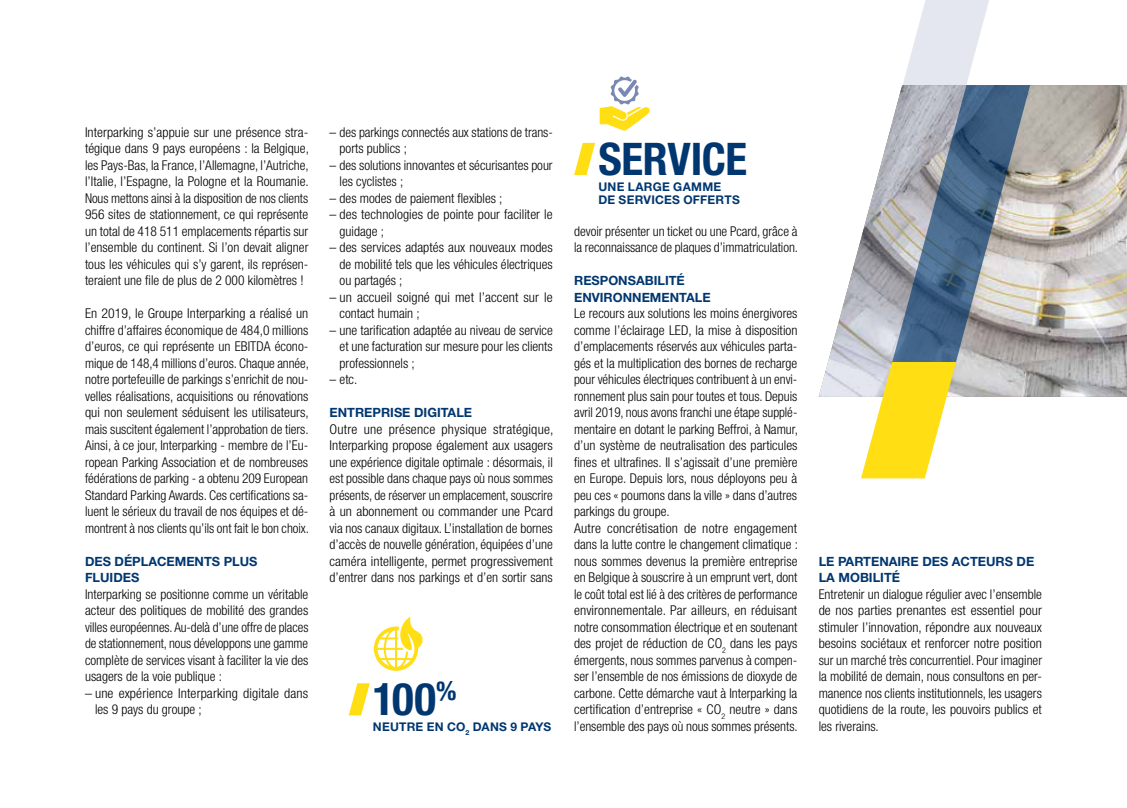
<style>
.page{position:relative;width:1127px;height:808px;background:#fff}
.page>*{position:absolute;margin:0;border:0;box-sizing:border-box;transform-origin:0 0}
.t1{font:700 condensed 45px "Helvetica Neue LT Std";letter-spacing:-.01em;color:#003770}
.t2{font:300 condensed 13.5px/16.5px "Helvetica Neue LT Std";color:#000;text-align:justify}
.t3{font:700 12.75px/16.5px "Helvetica Neue LT Std";color:#003770}
.t4{font:700 12px/13.5px "Helvetica Neue LT Std";letter-spacing:.02em;color:#003770}
</style>
<div class="page">
<img style="left:995px;top:85px;width:132px;height:312px">
<svg style="left:819px;top:0;width:176px;height:397px"></svg>
<svg style="left:892px;top:85px;width:138px;height:277px;background:#818f9f"></svg>
<svg style="left:861px;top:362px;width:95px;height:116px"></svg>
<svg style="left:349px;top:683px;width:21px;height:32px"></svg>
<svg style="left:374px;top:617px;width:49px;height:54px"></svg>
<svg style="left:574px;top:143px;width:21px;height:32px"></svg>
<svg style="left:600px;top:76px;width:50px;height:55px"></svg>
<p class="t2" style="left:85px;top:123px;width:225px">Interparking s’appuie sur une présence stra&shy;tégique dans 9 pays européens : la Belgique, les Pays-Bas, la France, l’Allemagne, l’Autriche, l’Italie, l’Espagne, la Pologne et la Roumanie.<br>Nous mettons ainsi à la disposition de nos clients 956 sites de stationnement, ce qui représente un total de 418 511 emplacements répartis sur l’ensemble du continent. Si l’on devait aligner tous les véhicules qui s’y garent, ils représen&shy;teraient une file de plus de 2 000 kilomètres !</p>
<p class="t2" style="left:85px;top:305px;width:225px">En 2019, le Groupe Interparking a réalisé un chiffre d’affaires économique de 484,0 millions d’euros, ce qui représente un EBITDA écono&shy;mique de 148,4 millions d’euros. Chaque année, notre portefeuille de parkings s’enrichit de nou&shy;velles réalisations, acquisitions ou rénovations qui non seulement séduisent les utilisateurs, mais suscitent également l’approbation de tiers.<br>Ainsi, à ce jour, Interparking - membre de l’Eu&shy;ropean Parking Association et de nombreuses fédérations de parking - a obtenu 209 European Standard Parking Awards. Ces certifications sa&shy;luent le sérieux du travail de nos équipes et dé&shy;montrent à nos clients qu’ils ont fait le bon choix.</p>
<p class="t3" style="left:85px;top:552px;width:174px">DES DÉPLACEMENTS PLUS<br>FLUIDES</p>
<p class="t2" style="left:85px;top:585px;width:225px">Interparking se positionne comme un véritable acteur des politiques de mobilité des grandes villes européennes. Au-delà d’une offre de places de stationnement, nous développons une gamme complète de services visant à faciliter la vie des usagers de la voie publique :</p>
<p class="t2" style="left:95px;top:684px;width:215px;text-indent:-10px">– une expérience Interparking digitale dans les 9 pays du groupe ;</p>
<p class="t2" style="left:340px;top:123px;width:215px;text-indent:-10px">– des parkings connectés aux stations de trans&shy;ports publics ;</p>
<p class="t2" style="left:340px;top:156px;width:215px;text-indent:-10px">– des solutions innovantes et sécurisantes pour les cyclistes ;</p>
<p class="t2" style="left:330px;top:189px;width:174px">– des modes de paiement flexibles ;</p>
<p class="t2" style="left:340px;top:206px;width:215px;text-indent:-10px">– des technologies de pointe pour faciliter le guidage ;</p>
<p class="t2" style="left:340px;top:239px;width:215px;text-indent:-10px">– des services adaptés aux nouveaux modes de mobilité tels que les véhicules électriques ou partagés ;</p>
<p class="t2" style="left:340px;top:288px;width:215px;text-indent:-10px">– un accueil soigné qui met l’accent sur le contact humain ;</p>
<p class="t2" style="left:340px;top:321px;width:215px;text-indent:-10px">– une tarification adaptée au niveau de service et une facturation sur mesure pour les clients professionnels ;</p>
<p class="t2" style="left:330px;top:371px;width:29px">– etc.</p>
<p class="t3" style="left:330px;top:404px;width:144px">ENTREPRISE DIGITALE</p>
<p class="t2" style="left:330px;top:420px;width:225px">Outre une présence physique stratégique, Interparking propose également aux usagers une expérience digitale optimale : désormais, il est possible dans chaque pays où nous sommes présents, de réserver un emplacement, souscrire à un abonnement ou commander une Pcard via nos canaux digitaux. L’installation de bornes d’accès de nouvelle génération, équipées d’une caméra intelligente, permet progressivement d’entrer dans nos parkings et d’en sortir sans</p>
<h1 class="t1" style="left:373px;top:672px;width:85px">100<sup>%</sup></h1>
<p class="t4" style="left:373px;top:720px;width:180px">NEUTRE EN CO<sub>2</sub> DANS 9 PAYS</p>
<h1 class="t1" style="left:598px;top:132px;width:150px">SERVICE</h1>
<p class="t4" style="left:598px;top:179px;width:143px">UNE LARGE GAMME<br>DE SERVICES OFFERTS</p>
<p class="t2" style="left:574px;top:222px;width:225px">devoir présenter un ticket ou une Pcard, grâce à la reconnaissance de plaques d’immatriculation.</p>
<p class="t3" style="left:574px;top:272px;width:138px">RESPONSABILITÉ<br>ENVIRONNEMENTALE</p>
<p class="t2" style="left:574px;top:305px;width:225px;text-align:left">Le recours aux solutions les moins énergivores comme l’éclairage LED, la mise à disposition d’emplacements réservés aux véhicules parta&shy;gés et la multiplication des bornes de recharge pour véhicules électriques contribuent à un envi&shy;ronnement plus sain pour toutes et tous. Depuis avril 2019, nous avons franchi une étape supplé&shy;mentaire en dotant le parking Beffroi, à Namur, d’un système de neutralisation des particules fines et ultrafines. Il s’agissait d’une première en Europe. Depuis lors, nous déployons peu à peu ces « poumons dans la ville » dans d’autres parkings du groupe.<br>Autre concrétisation de notre engagement dans la lutte contre le changement climatique : nous sommes devenus la première entreprise en Belgique à souscrire à un emprunt vert, dont le coût total est lié à des critères de performance environnementale. Par ailleurs, en réduisant notre consommation électrique et en soutenant des projet de réduction de CO<sub>2</sub> dans les pays émergents, nous sommes parvenus à compen&shy;ser l’ensemble de nos émissions de dioxyde de carbone. Cette démarche vaut à Interparking la certification d’entreprise « CO<sub>2</sub> neutre » dans l’ensemble des pays où nous sommes présents.</p>
<p class="t3" style="left:819px;top:552px;width:217px">LE PARTENAIRE DES ACTEURS DE<br>LA MOBILITÉ</p>
<p class="t2" style="left:819px;top:585px;width:225px">Entretenir un dialogue régulier avec l’ensemble de nos parties prenantes est essentiel pour stimuler l’innovation, répondre aux nouveaux besoins sociétaux et renforcer notre position sur un marché très concurrentiel. Pour imaginer la mobilité de demain, nous consultons en per&shy;manence nos clients institutionnels, les usagers quotidiens de la route, les pouvoirs publics et les riverains.</p>
</div>
